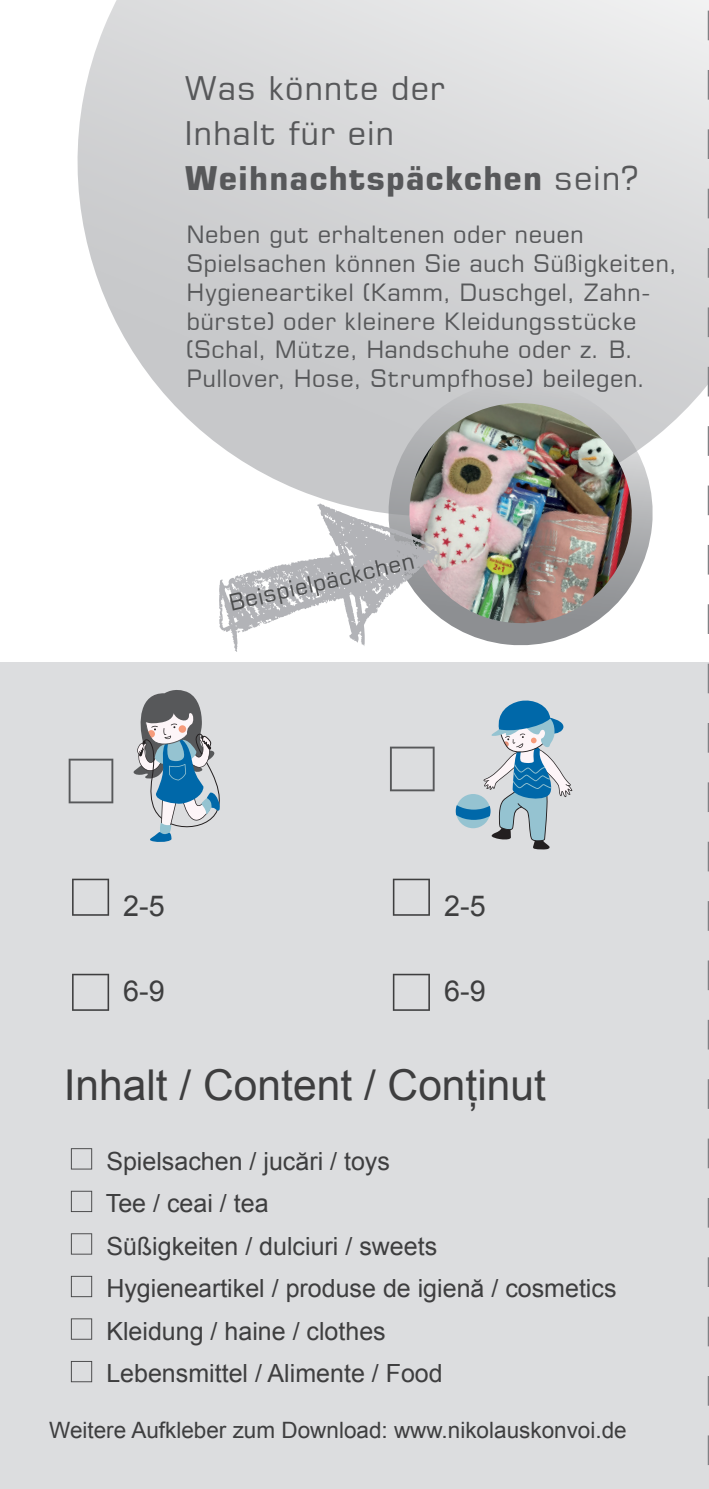
<style>
.page{position:relative;width:709px;height:1489px;background:#fff}
.page>*{position:absolute;margin:0;border:0;box-sizing:border-box;transform-origin:0 0}
.t1{font:42.5px "Arial";color:#3e3e3f}
.t2{font:32.5px/45px "Square 721 BT";letter-spacing:.025em;color:#57585a}
.t3{font:28.75px "Arial";color:#3e3e3f}
.t4{font:25px/42.5px "Arial";color:#3e3e3f}
.t5{font:23.75px/28.8px "Square 721 BT";letter-spacing:.015em;color:#57585a}
.t6{font:22.5px "Arial";color:#3e3e3f}
.t7{font:22.5px "Square 721 BT";color:#4b4c4d}
.s1{font-weight:700}
</style>
<div class="page">
<svg style="left:77px;top:0;width:630px;height:503px"></svg>
<div style="left:0;top:663px;width:709px;height:825px;background:#dcdddf"></div>
<svg style="left:69px;top:758px;width:44px;height:45px"></svg>
<svg style="left:72px;top:878px;width:37px;height:37px"></svg>
<svg style="left:72px;top:973px;width:37px;height:37px"></svg>
<svg style="left:71px;top:1148px;width:21px;height:21px"></svg>
<svg style="left:71px;top:1190px;width:21px;height:21px"></svg>
<svg style="left:71px;top:1233px;width:21px;height:21px"></svg>
<svg style="left:71px;top:1275px;width:21px;height:21px"></svg>
<svg style="left:71px;top:1318px;width:21px;height:21px"></svg>
<svg style="left:71px;top:1361px;width:21px;height:20px"></svg>
<svg style="left:133px;top:690px;width:87px;height:152px"></svg>
<svg style="left:390px;top:746px;width:44px;height:45px"></svg>
<svg style="left:456px;top:700px;width:116px;height:149px"></svg>
<svg style="left:393px;top:878px;width:37px;height:37px"></svg>
<svg style="left:393px;top:973px;width:37px;height:37px"></svg>
<svg style="left:707px;top:0;width:2px;height:1465px"></svg>
<svg style="left:382px;top:374px;width:277px;height:272px;fill:#cbccce"></svg>
<img style="left:396px;top:403px;width:249px;height:234px">
<svg style="left:219px;top:503px;width:219px;height:149px"></svg>
<h2 class="t2" style="left:184px;top:65px;width:455px">Was könnte der<br>Inhalt für ein<br><span class="s1">Weihnachtspäckchen</span> sein?</h2>
<p class="t5" style="left:186px;top:220px;width:492px">Neben gut erhaltenen oder neuen Spielsachen können Sie auch Süßigkeiten, Hygieneartikel (Kamm, Duschgel, Zahn&shy;bürste) oder kleinere Kleidungsstücke (Schal, Mütze, Handschuhe oder z. B.<br>Pullover, Hose, Strumpfhose) beilegen.</p>
<p class="t7" style="left:226px;top:589px;width:191px;rotate:-13deg">Beispielpäckchen</p>
<p class="t3" style="left:123px;top:886px;width:43px">2-5</p>
<p class="t3" style="left:123px;top:971px;width:43px">6-9</p>
<p class="t3" style="left:444px;top:886px;width:43px">2-5</p>
<p class="t3" style="left:444px;top:971px;width:43px">6-9</p>
<h1 class="t1" style="left:64px;top:1056px;width:483px">Inhalt / Content / Conținut</h1>
<p class="t4" style="left:106px;top:1139px;width:512px">Spielsachen / jucări / toys<br>Tee / ceai / tea<br>Süßigkeiten / dulciuri / sweets<br>Hygieneartikel / produse de igienă / cosmetics<br>Kleidung / haine / clothes<br>Lebensmittel / Alimente / Food</p>
<p class="t6" style="left:49px;top:1415px;width:579px">Weitere Aufkleber zum Download: www.nikolauskonvoi.de</p>
</div>
